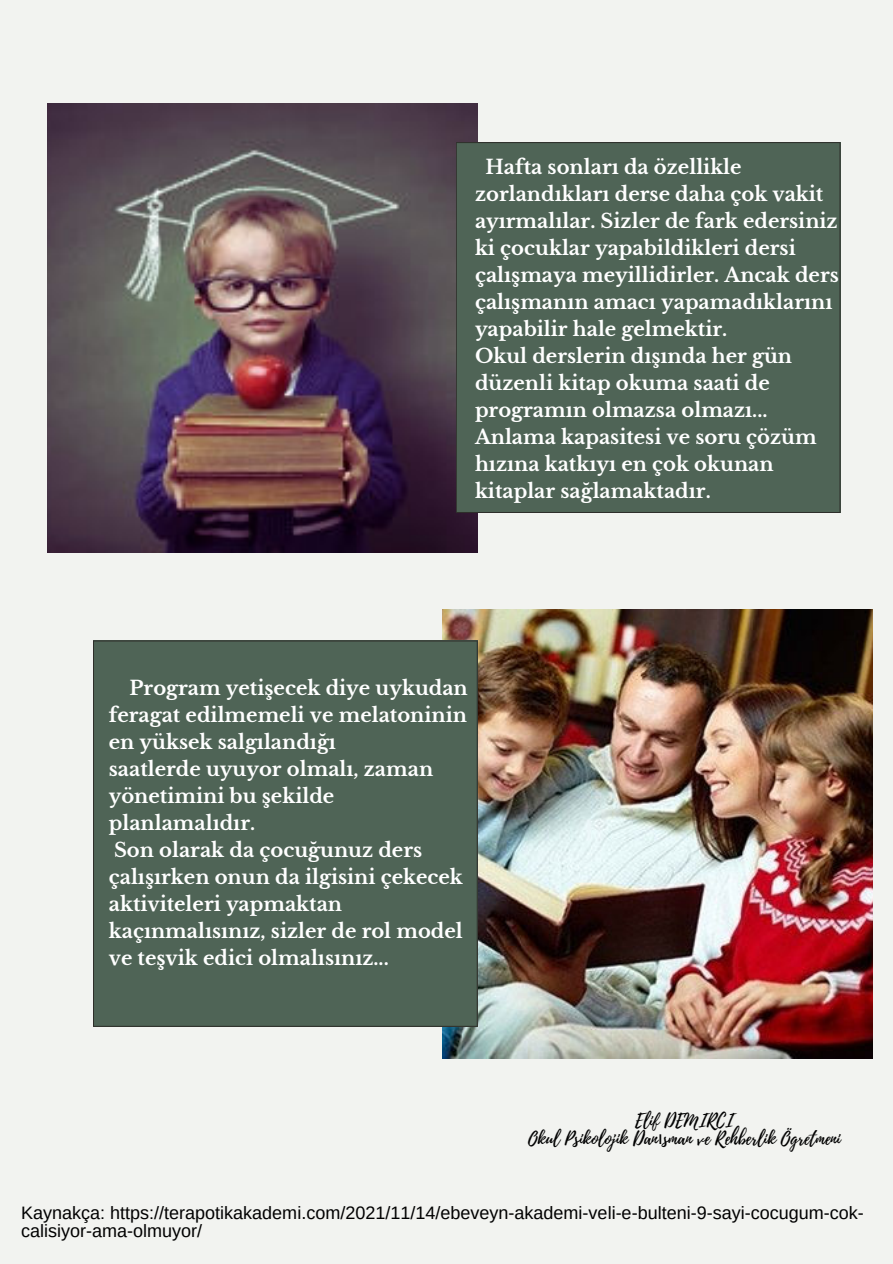
<style>
.page{position:relative;width:893px;height:1264px;background:#fff}
.page>*{position:absolute;margin:0;border:0;box-sizing:border-box;transform-origin:0 0}
.t1{font:700 19.5px/27px "Libre Baskerville";color:#fff}
.t2{font:18px/18px "Arimo";color:#000}
.t3{font:18px/18px "Playlist Script";color:#000;text-align:center}
.s1{font-family:"Noto Sans"}
</style>
<div class="page">
<div style="left:0;top:0;width:892px;height:1263px;background:#f2f3f0"></div>
<img style="left:47px;top:103px;width:430px;height:449px">
<img style="left:442px;top:609px;width:430px;height:449px">
<svg style="left:455px;top:142px;width:385px;height:371px;background:#4e6055"></svg>
<div style="left:93px;top:640px;width:384px;height:386px;background:#4f6456"></div>
<p class="t1" style="left:475px;top:154px;width:365px;text-indent:10px">Hafta sonları da özellikle zorlandıkları derse daha çok vakit ayırmalılar. Sizler de fark edersiniz ki çocuklar yapabildikleri dersi çalışmaya meyillidirler. Ancak ders çalışmanın amacı yapamadıklarını yapabilir hale gelmektir.<br>Okul derslerin dışında her gün düzenli kitap okuma saati de programın olmazsa olmazı...<br>Anlama kapasitesi ve soru çözüm hızına katkıyı en çok okunan kitaplar sağlamaktadır.</p>
<p class="t1" style="left:109px;top:674px;width:360px;text-indent:21px">Program yetişecek diye uykudan feragat edilmemeli ve melatoninin en yüksek salgılandığı<br>saatlerde uyuyor olmalı, zaman yönetimini bu şekilde planlamalıdır.<br>Son olarak da çocuğunuz ders çalışırken onun da ilgisini çekecek aktiviteleri yapmaktan kaçınmalısınız, sizler de rol model ve teşvik edici olmalısınız...</p>
<p class="t3" style="left:528px;top:1112px;width:314px">Elif DEMIRCI<br>Okul Psikolojik Dan<span class="s1">ı</span>sman ve Rehberlik Ögretmeni</p>
<p class="t2" style="left:21px;top:1203px;width:844px">Kaynakça: https://terapotikakademi.com/2021/11/14/ebeveyn-akademi-veli-e-bulteni-9-sayi-cocugum-cok&shy;calisiyor-ama-olmuyor/</p>
</div>
